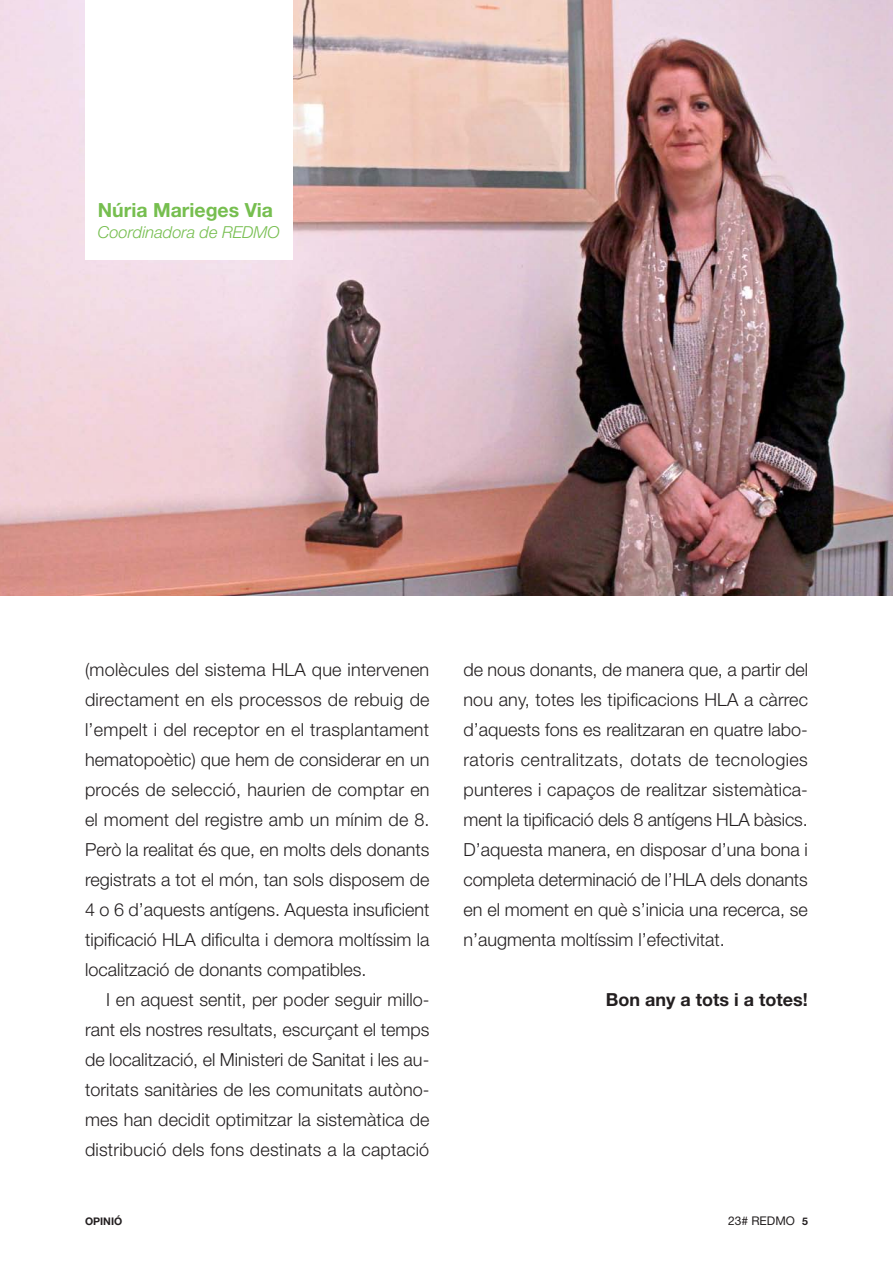
<style>
.page{position:relative;width:893px;height:1263px;background:#fff}
.page>*{position:absolute;margin:0;border:0;box-sizing:border-box;transform-origin:0 0}
.t1{font:700 19.5px "Helvetica Neue LT";color:#76be4f}
.t2{font:300 18px/30px "Helvetica Neue LT";color:#231f20;text-align:justify}
.t3{font:700 18px "Helvetica Neue LT";color:#231f20}
.t4{font:italic 300 16.5px "Helvetica Neue LT";color:#76be4f}
.t5{font:12px "Helvetica Neue LT";color:#231f20}
.t6{font:700 10.5px "Helvetica Neue LT";color:#231f20}
.s1{font-weight:700;font-size:10.5px}
</style>
<div class="page">
<img style="left:0;top:0;width:893px;height:595px">
<div style="left:85px;top:0;width:208px;height:259px;background:#fff"></div>
<p class="t1" style="left:98px;top:198px;width:177px">Núria Marieges Via</p>
<p class="t4" style="left:98px;top:223px;width:183px">Coordinadora de REDMO</p>
<p class="t2" style="left:85px;top:655px;width:346px">(molècules del sistema HLA que intervenen directament en els processos de rebuig de l’empelt i del receptor en el trasplantament hematopoètic) que hem de considerar en un procés de selecció, haurien de comptar en el moment del registre amb un mínim de 8.<br>Però la realitat és que, en molts dels donants registrats a tot el món, tan sols disposem de 4 o 6 d’aquests antígens. Aquesta insuficient tipificació HLA dificulta i demora moltíssim la localització de donants compatibles.</p>
<p class="t2" style="left:85px;top:985px;width:346px;text-indent:21px">I en aquest sentit, per poder seguir millo&shy;rant els nostres resultats, escurçant el temps de localització, el Ministeri de Sanitat i les au&shy;toritats sanitàries de les comunitats autòno&shy;mes han decidit optimitzar la sistemàtica de distribució dels fons destinats a la captació</p>
<p class="t2" style="left:463px;top:655px;width:346px">de nous donants, de manera que, a partir del nou any, totes les tipificacions HLA a càrrec d’aquests fons es realitzaran en quatre labo&shy;ratoris centralitzats, dotats de tecnologies punteres i capaços de realitzar sistemàtica&shy;ment la tipificació dels 8 antígens HLA bàsics.<br>D’aquesta manera, en disposar d’una bona i completa determinació de l’HLA dels donants en el moment en què s’inicia una recerca, se n’augmenta moltíssim l’efectivitat.</p>
<p class="t3" style="left:606px;top:989px;width:204px">Bon any a tots i a totes!</p>
<p class="t6" style="left:85px;top:1214px;width:39px">OPINIÓ</p>
<p class="t5" style="left:728px;top:1214px;width:81px">23# REDMO <span class="s1">5</span></p>
</div>
